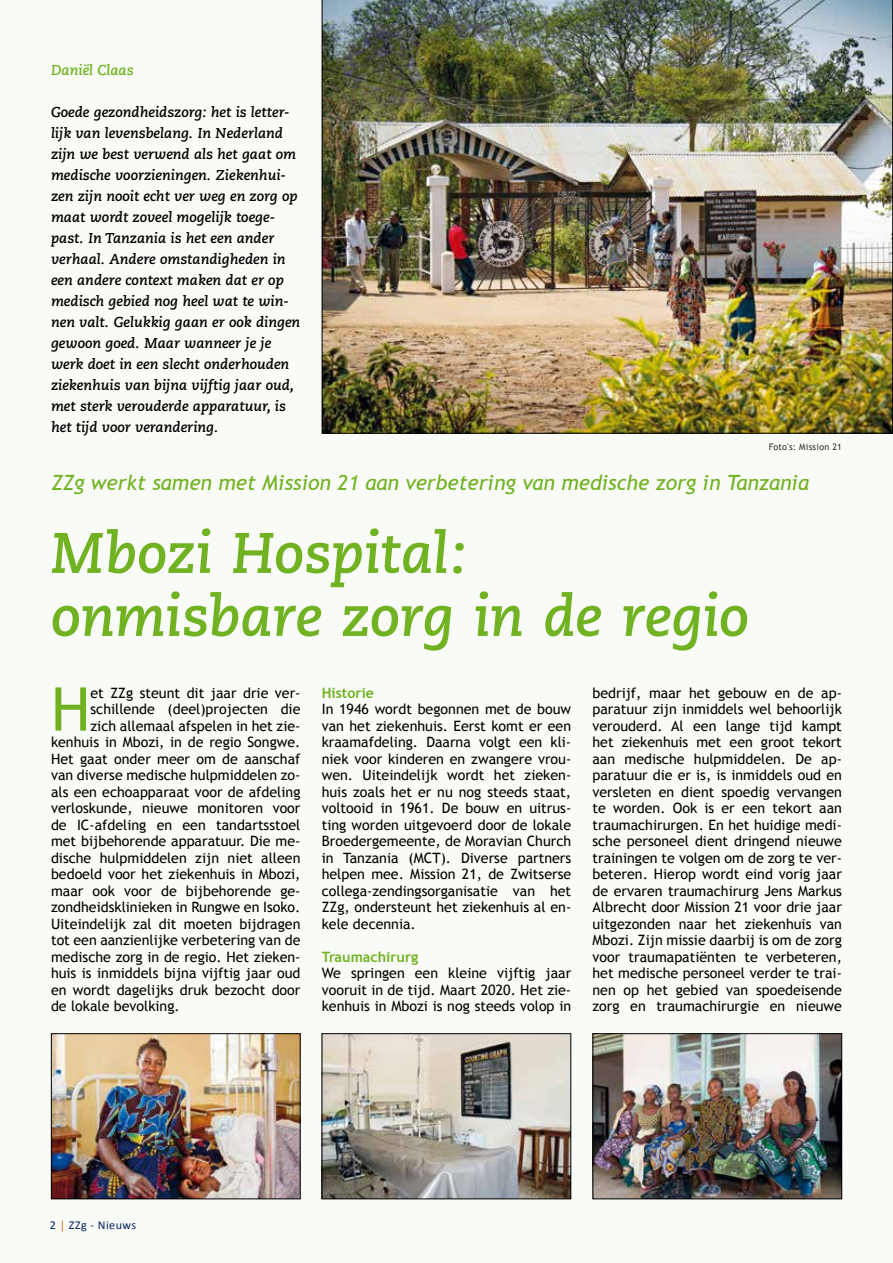
<style>
.page{position:relative;width:893px;height:1263px;background:#f9fbf6}
.page>*{position:absolute;margin:0;border:0;box-sizing:border-box;transform-origin:0 0}
.t1{font:60.3px "Trebuchet MS";color:#70b221}
.t2{font:italic 700 57px/63px "Caecilia";letter-spacing:-.005em;color:#70b221}
.t3{font:italic 21px "Trebuchet MS";color:#70b221}
.t4{font:14.25px/16.5px "Trebuchet MS";color:#000;text-align:justify}
.t5{font:italic 700 14.25px/21px "Caecilia";color:#000}
.t6{font:700 14.25px "Trebuchet MS";color:#70b221}
.t7{font:italic 700 14.25px "Caecilia";color:#70b221}
.t8{font:12px "Calibri";letter-spacing:.04em;color:#052265}
.t9{font:9px "Trebuchet MS";letter-spacing:.03em;color:#000}
.s1{color:#e0670b}
</style>
<div class="page">
<img style="left:322px;top:0;width:571px;height:434px">
<img style="left:51px;top:1033px;width:250px;height:166px">
<img style="left:322px;top:1033px;width:249px;height:166px">
<img style="left:592px;top:1033px;width:250px;height:166px">
<p class="t7" style="left:51px;top:62px;width:84px">Daniël Claas</p>
<p class="t5" style="left:51px;top:102px;width:251px">Goede gezondheidszorg: het is letter&shy;lijk van levensbelang. In Nederland zijn we best verwend als het gaat om medische voorzieningen. Ziekenhui&shy;zen zijn nooit echt ver weg en zorg op maat wordt zoveel mogelijk toege&shy;past. In Tanzania is het een ander verhaal. Andere omstandigheden in een andere context maken dat er op medisch gebied nog heel wat te win&shy;nen valt. Gelukkig gaan er ook dingen gewoon goed. Maar wanneer je je werk doet in een slecht onderhouden ziekenhuis van bijna vijftig jaar oud, met sterk verouderde apparatuur, is het tijd voor verandering.</p>
<p class="t9" style="left:768px;top:442px;width:75px">Foto's: Mission 21</p>
<h3 class="t3" style="left:51px;top:470px;width:759px">ZZg werkt samen met Mission 21 aan verbetering van medische zorg in Tanzania</h3>
<h2 class="t2" style="left:51px;top:523px;width:699px">Mbozi Hospital: onmisbare zorg in de regio</h2>
<h1 class="t1" style="left:51px;top:674px;width:41px">H</h1>
<p class="t4" style="left:91px;top:684px;width:211px">et ZZg steunt dit jaar drie ver-</p>
<p class="t4" style="left:91px;top:701px;width:211px">schillende (deel)projecten die</p>
<p class="t4" style="left:91px;top:717px;width:211px">zich allemaal afspelen in het zie-</p>
<p class="t4" style="left:51px;top:734px;width:251px">kenhuis in Mbozi, in de regio Songwe.</p>
<p class="t4" style="left:51px;top:750px;width:251px">Het gaat onder meer om de aanschaf</p>
<p class="t4" style="left:51px;top:767px;width:251px">van diverse medische hulpmiddelen zo-</p>
<p class="t4" style="left:51px;top:783px;width:251px">als een echoapparaat voor de afdeling</p>
<p class="t4" style="left:51px;top:800px;width:251px">verloskunde, nieuwe monitoren voor</p>
<p class="t4" style="left:51px;top:816px;width:251px">de IC-afdeling en een tandartsstoel</p>
<p class="t4" style="left:51px;top:833px;width:251px">met bijbehorende apparatuur. Die me-</p>
<p class="t4" style="left:51px;top:849px;width:251px">dische hulpmiddelen zijn niet alleen</p>
<p class="t4" style="left:51px;top:866px;width:251px">bedoeld voor het ziekenhuis in Mbozi,</p>
<p class="t4" style="left:51px;top:882px;width:251px">maar ook voor de bijbehorende ge-</p>
<p class="t4" style="left:51px;top:899px;width:251px">zondheidsklinieken in Rungwe en Isoko.</p>
<p class="t4" style="left:51px;top:915px;width:251px">Uiteindelijk zal dit moeten bijdragen</p>
<p class="t4" style="left:51px;top:932px;width:251px">tot een aanzienlijke verbetering van de</p>
<p class="t4" style="left:51px;top:948px;width:251px">medische zorg in de regio. Het zieken-</p>
<p class="t4" style="left:51px;top:965px;width:251px">huis is inmiddels bijna vijftig jaar oud</p>
<p class="t4" style="left:51px;top:981px;width:251px">en wordt dagelijks druk bezocht door</p>
<p class="t4" style="left:51px;top:998px;width:130px">de lokale bevolking.</p>
<p class="t6" style="left:322px;top:684px;width:54px">Historie</p>
<p class="t4" style="left:322px;top:701px;width:251px">In 1946 wordt begonnen met de bouw van het ziekenhuis. Eerst komt er een kraamafdeling. Daarna volgt een kli&shy;niek voor kinderen en zwangere vrou&shy;wen. Uiteindelijk wordt het zieken&shy;huis zoals het er nu nog steeds staat, voltooid in 1961. De bouw en uitrus&shy;ting worden uitgevoerd door de lokale Broedergemeente, de Moravian Church in Tanzania (MCT). Diverse partners helpen mee. Mission 21, de Zwitserse collega-zendingsorganisatie van het ZZg, ondersteunt het ziekenhuis al en&shy;kele decennia.</p>
<p class="t6" style="left:322px;top:948px;width:98px">Traumachirurg</p>
<p class="t4" style="left:322px;top:965px;width:251px">We springen een kleine vijftig jaar vooruit in de tijd. Maart 2020. Het zie&shy;kenhuis in Mbozi is nog steeds volop in</p>
<p class="t4" style="left:592px;top:684px;width:251px">bedrijf, maar het gebouw en de ap&shy;paratuur zijn inmiddels wel behoorlijk verouderd. Al een lange tijd kampt het ziekenhuis met een groot tekort aan medische hulpmiddelen. De ap&shy;paratuur die er is, is inmiddels oud en versleten en dient spoedig vervangen te worden. Ook is er een tekort aan traumachirurgen. En het huidige medi&shy;sche personeel dient dringend nieuwe trainingen te volgen om de zorg te ver&shy;beteren. Hierop wordt eind vorig jaar de ervaren traumachirurg Jens Markus Albrecht door Mission 21 voor drie jaar uitgezonden naar het ziekenhuis van Mbozi. Zijn missie daarbij is om de zorg voor traumapatiënten te verbeteren, het medische personeel verder te trai&shy;nen op het gebied van spoedeisende zorg en traumachirurgie en nieuwe</p>
<p class="t8" style="left:50px;top:1217px;width:88px">2 <span class="s1">|</span> ZZg - Nieuws</p>
</div>
